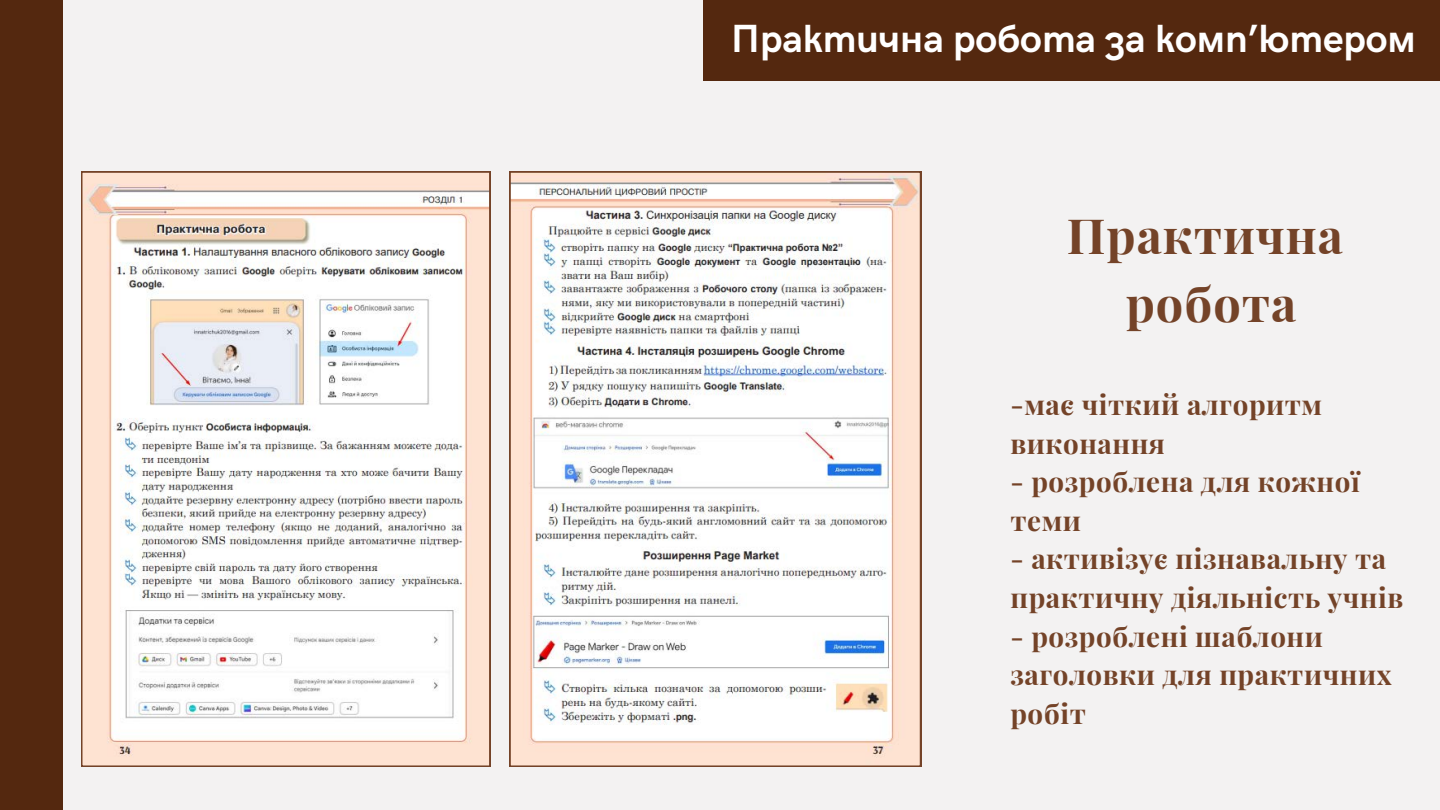
<style>
.page{position:relative;width:1440px;height:810px;background:#f3f2f2}
.page>*{position:absolute;margin:0;border:0;box-sizing:border-box;transform-origin:0 0}
.t1{font:700 48.6px/67.5px "Playfair Display";letter-spacing:.02em;color:#744328;text-align:center}
.t2{font:700 39.5px "HK Grotesk";color:#fff}
.t3{font:700 27.7px/38.6px "Playfair Display";letter-spacing:.02em;color:#744328}
</style>
<div class="page">
<div style="left:0;top:0;width:62px;height:810px;background:#54280f"></div>
<div style="left:704px;top:0;width:736px;height:81px;background:#54280f"></div>
<svg style="left:81px;top:171px;width:409px;height:596px"></svg>
<svg style="left:509px;top:171px;width:412px;height:596px"></svg>
<p class="t2" style="left:731px;top:16px;width:686px">Практична робота за комп’ютером</p>
<p class="t1" style="left:1067px;top:200px;width:278px">Практична робота</p>
<h1 class="t3" style="left:1010px;top:384px;width:313px">-має чіткий алгоритм</h1>
<p class="t3" style="left:1010px;top:423px;width:156px">виконання</p>
<p class="t3" style="left:1010px;top:461px;width:351px">- розроблена для кожної теми</p>
<p class="t3" style="left:1010px;top:539px;width:377px">- активізує пізнавальну та</p>
<p class="t3" style="left:1010px;top:577px;width:394px">практичну діяльність учнів</p>
<p class="t3" style="left:1010px;top:616px;width:383px">- розроблені шаблони заголовки для практичних</p>
<p class="t3" style="left:1010px;top:693px;width:77px">робіт</p>
</div>
